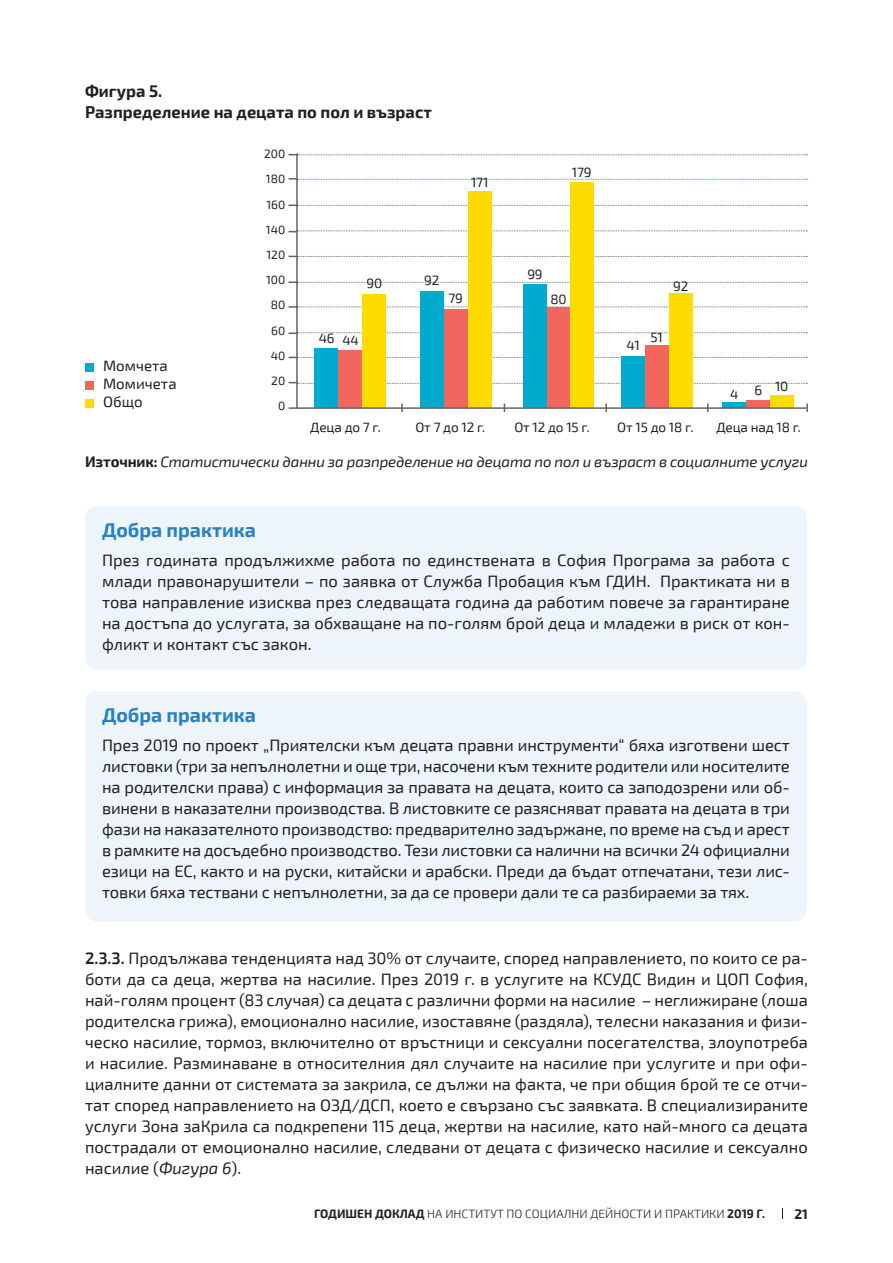
<style>
.page{position:relative;width:893px;height:1263px;background:#fff}
.page>*{position:absolute;margin:0;border:0;box-sizing:border-box;transform-origin:0 0}
.t1{font:700 19.5px "Exo 2";color:#2a81c1}
.t2{font:16.5px/21px "Exo 2";color:#231f20;text-align:justify}
.t3{font:700 16.5px/21px "Exo 2";color:#231f20}
.t4{font:italic 15px "Exo 2";letter-spacing:-.01em;color:#231f20}
.t5{font:15px/18px "Exo 2";color:#231f20}
.t6{font:13.5px "Exo 2";letter-spacing:-.01em;color:#231f20}
.t7{font:700 13.5px "Exo 2";color:#231f20}
.t8{font:300 12px "Exo 2";color:#231f20}
.t9{font:12px/25.2px "Exo 2";color:#231f20;text-align:right}
.s1{font-weight:700;font-style:normal}
.s2{font-weight:600}
.s3{font-style:italic}
.s4{font-weight:700}
</style>
<div class="page">
<div style="left:85px;top:363px;width:8px;height:8px;background:#00abcd"></div>
<div style="left:85px;top:381px;width:8px;height:8px;background:#f1665d"></div>
<div style="left:85px;top:399px;width:8px;height:8px;background:#ffdc01"></div>
<svg style="left:289px;top:256px;width:518px;height:1px"></svg>
<svg style="left:289px;top:306px;width:518px;height:2px"></svg>
<svg style="left:289px;top:357px;width:518px;height:1px"></svg>
<svg style="left:289px;top:205px;width:518px;height:1px"></svg>
<svg style="left:289px;top:382px;width:518px;height:2px"></svg>
<svg style="left:289px;top:332px;width:518px;height:2px"></svg>
<svg style="left:289px;top:281px;width:518px;height:2px"></svg>
<svg style="left:289px;top:231px;width:518px;height:1px"></svg>
<svg style="left:289px;top:154px;width:518px;height:1px"></svg>
<svg style="left:289px;top:407px;width:8px;height:2px"></svg>
<svg style="left:289px;top:178px;width:518px;height:2px"></svg>
<div style="left:746px;top:400px;width:24px;height:8px;background:#f1665d"></div>
<div style="left:722px;top:402px;width:24px;height:6px;background:#00abcd"></div>
<div style="left:770px;top:395px;width:23px;height:13px;background:#ffdc01"></div>
<div style="left:645px;top:345px;width:24px;height:63px;background:#f1665d"></div>
<div style="left:622px;top:356px;width:23px;height:52px;background:#00abcd"></div>
<div style="left:669px;top:294px;width:24px;height:114px;background:#ffdc01"></div>
<div style="left:547px;top:307px;width:23px;height:101px;background:#f1665d"></div>
<div style="left:523px;top:284px;width:24px;height:124px;background:#00abcd"></div>
<div style="left:570px;top:182px;width:24px;height:226px;background:#ffdc01"></div>
<div style="left:444px;top:309px;width:24px;height:99px;background:#f1665d"></div>
<div style="left:421px;top:291px;width:23px;height:117px;background:#00abcd"></div>
<div style="left:468px;top:192px;width:24px;height:216px;background:#ffdc01"></div>
<div style="left:338px;top:351px;width:24px;height:57px;background:#f1665d"></div>
<div style="left:314px;top:348px;width:24px;height:60px;background:#00abcd"></div>
<div style="left:362px;top:294px;width:23px;height:114px;background:#ffdc01"></div>
<svg style="left:806px;top:403px;width:2px;height:9px"></svg>
<svg style="left:605px;top:403px;width:2px;height:9px"></svg>
<svg style="left:401px;top:403px;width:2px;height:9px"></svg>
<hr style="left:296px;top:153px;width:2px;height:255px;background:#636366">
<hr style="left:297px;top:407px;width:509px;height:2px;background:#636366">
<div style="left:85px;top:506px;width:722px;height:164px;background:#edf5fb;border-radius:13px"></div>
<div style="left:85px;top:691px;width:722px;height:231px;background:#edf5fb;border-radius:13px"></div>
<p class="t3" style="left:85px;top:81px;width:348px">Фигура 5.<br>Разпределение на децата по пол и възраст</p>
<p class="t5" style="left:103px;top:357px;width:75px">Момчета<br>Момичета<br>Общо</p>
<p class="t9" style="left:264px;top:142px;width:23px">200<br>180<br>160<br>140<br>120<br>100<br>80<br>60<br>40<br>20<br>0</p>
<p class="t6" style="left:366px;top:276px;width:17px">90</p>
<p class="t6" style="left:319px;top:331px;width:17px">46</p>
<p class="t6" style="left:342px;top:332px;width:18px">44</p>
<p class="t6" style="left:471px;top:174px;width:19px">171</p>
<p class="t6" style="left:424px;top:273px;width:17px">92</p>
<p class="t6" style="left:448px;top:290px;width:16px">79</p>
<p class="t6" style="left:572px;top:164px;width:21px">179</p>
<p class="t6" style="left:527px;top:266px;width:17px">99</p>
<p class="t6" style="left:550px;top:291px;width:18px">80</p>
<p class="t6" style="left:673px;top:278px;width:17px">92</p>
<p class="t6" style="left:626px;top:338px;width:15px">41</p>
<p class="t6" style="left:650px;top:329px;width:14px">51</p>
<p class="t6" style="left:730px;top:380px;width:60px">4 610</p>
<p class="t6" style="left:310px;top:420px;width:72px">Деца до 7 г.</p>
<p class="t6" style="left:415px;top:420px;width:71px">От 7 до 12 г.</p>
<p class="t6" style="left:514px;top:420px;width:77px">От 12 до 15 г.</p>
<p class="t6" style="left:617px;top:420px;width:78px">От 15 до 18 г.</p>
<p class="t6" style="left:716px;top:420px;width:86px">Деца над 18 г.</p>
<p class="t4" style="left:85px;top:453px;width:724px"><span class="s1">Източник:</span> Статистически данни за разпределение на децата по пол и възраст в социалните услуги</p>
<p class="t1" style="left:102px;top:518px;width:155px">Добра практика</p>
<p class="t2" style="left:102px;top:550px;width:689px">През годината продължихме работа по единствената в София Програма за работа с млади правонарушители – по заявка от Служба Пробация към ГДИН. Практиката ни в това направление изисква през следващата година да работим повече за гарантиране на достъпа до услугата, за обхващане на по-голям брой деца и младежи в риск от кон&shy;фликт и контакт със закон.</p>
<p class="t1" style="left:102px;top:703px;width:155px">Добра практика</p>
<p class="t2" style="left:102px;top:735px;width:689px">През 2019 по проект „Приятелски към децата правни инструменти“ бяха изготвени шест листовки (три за непълнолетни и още три, насочени към техните родители или носителите на родителски права) с информация за правата на децата, които са заподозрени или об&shy;винени в наказателни производства. В листовките се разясняват правата на децата в три фази на наказателното производство: предварително задържане, по време на съд и арест в рамките на досъдебно производство. Тези листовки са налични на всички 24 официални езици на ЕС, както и на руски, китайски и арабски. Преди да бъдат отпечатани, тези лис&shy;товки бяха тествани с непълнолетни, за да се провери дали те са разбираеми за тях.</p>
<p class="t2" style="left:85px;top:948px;width:724px"><span class="s2">2.3.3.</span> Продължава тенденцията над 30% от случаите, според направлението, по които се ра&shy;боти да са деца, жертва на насилие. През 2019 г. в услугите на КСУДС Видин и ЦОП София, най-голям процент (83 случая) са децата с различни форми на насилие – неглижиране (лоша родителска грижа), емоционално насилие, изоставяне (раздяла), телесни наказания и физи&shy;ческо насилие, тормоз, включително от връстници и сексуални посегателства, злоупотреба и насилие. Разминаване в относителния дял случаите на насилие при услугите и при офи&shy;циалните данни от системата за закрила, се дължи на факта, че при общия брой те се отчи&shy;тат според направлението на ОЗД/ДСП, което е свързано със заявката. В специализираните услуги Зона заКрила са подкрепени 115 деца, жертви на насилие, като най-много са децата пострадали от емоционално насилие, следвани от децата с физическо насилие и сексуално насилие (<span class="s3">Фигура 6</span>).</p>
<p class="t8" style="left:314px;top:1207px;width:452px"><span class="s4">ГОДИШЕН ДОКЛАД</span> НА ИНСТИТУТ ПО СОЦИАЛНИ ДЕЙНОСТИ И ПРАКТИКИ <span class="s4">2019 Г.</span></p>
<p class="t7" style="left:794px;top:1206px;width:15px">21</p>
</div>
